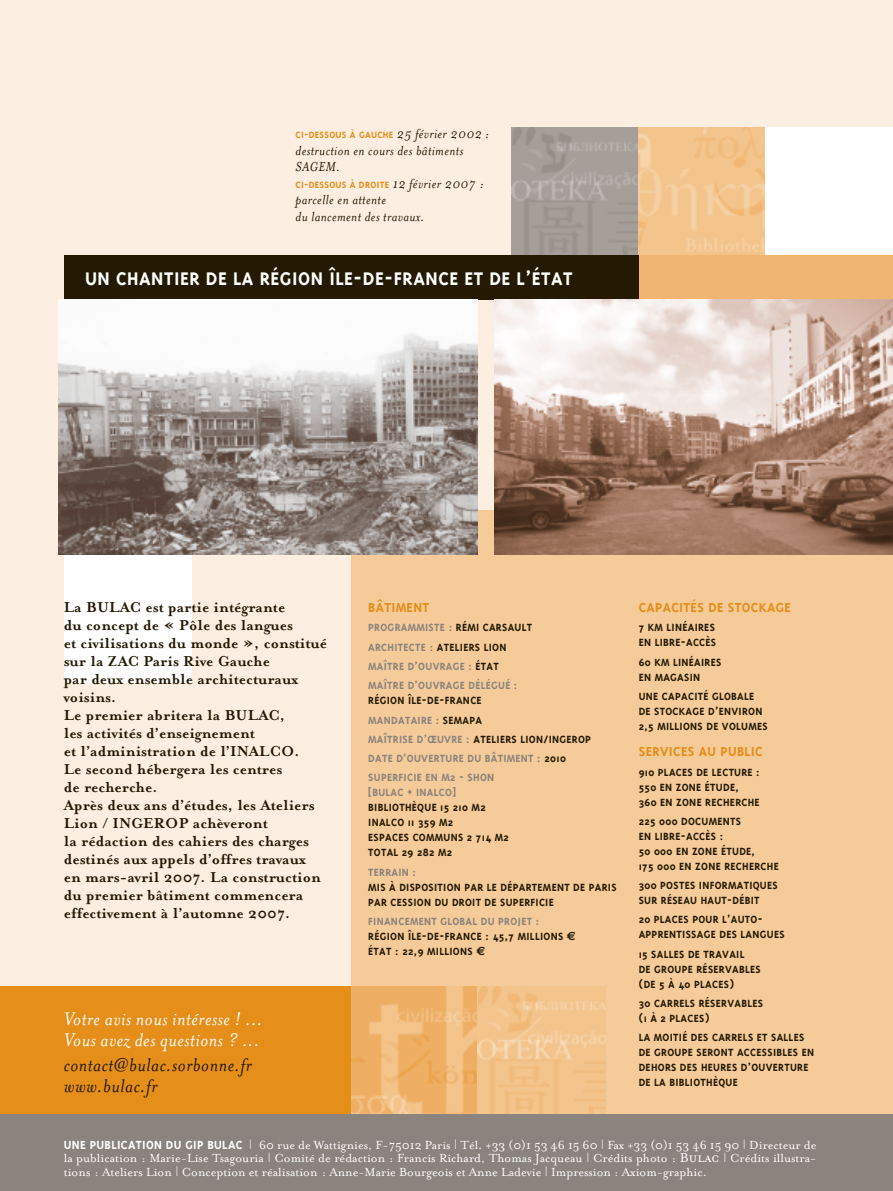
<style>
.page{position:relative;width:893px;height:1191px;background:#fff}
.page>*{position:absolute;margin:0;border:0;box-sizing:border-box;transform-origin:0 0}
.t1{font:italic 21px/21px "Mrs Eaves";letter-spacing:.025em;color:#fff}
.t2{font:700 21px "Triplex";letter-spacing:.025em;color:#fff}
.t3{font:italic 21px/21px "Mrs Eaves";letter-spacing:.025em;color:#241a04}
.t4{font:700 16.5px/18px "Mrs Eaves";letter-spacing:.005em;color:#241a04}
.t5{font:italic 15px/16.5px "Mrs Eaves";letter-spacing:.025em;color:#241a04}
.t6{font:700 15px "Triplex";letter-spacing:.025em;color:#e58e1a}
.t7{font:13.5px/13.5px "Mrs Eaves Roman";color:#fff;text-align:justify}
.t8{font:700 12px/15px "Triplex";letter-spacing:.025em;color:#241a04}
.t9{font:700 12px/19.2px "Triplex";letter-spacing:.025em;color:#8b837d}
.t10{font:700 10.5px "Triplex";letter-spacing:.025em;color:#e58e1a}
.s1{font-family:"Mrs Eaves";font-weight:400;font-style:italic;font-size:15px;color:#241a04}
.s2{color:#241a04}
.s3{color:#8b837d}
.s4{font-family:"Euro Sans"}
.s5{font-family:"Triplex";font-weight:700}
.s6{font-size:15px}
.s7{font-family:"Mrs Eaves Small Caps";font-size:15px}
</style>
<div class="page">
<div style="left:0;top:0;width:893px;height:1114px;background:#fceee0"></div>
<div style="left:0;top:986px;width:351px;height:128px;background:#e58e1a"></div>
<div style="left:351px;top:510px;width:542px;height:604px;background:#f5cb9a"></div>
<img style="left:511px;top:128px;width:128px;height:127px">
<svg style="left:639px;top:128px;width:126px;height:127px;fill:#f3c58d"></svg>
<div style="left:765px;top:128px;width:128px;height:127px;background:#fff"></div>
<img style="left:351px;top:986px;width:127px;height:128px">
<div style="left:64px;top:555px;width:127px;height:127px;background:#fff"></div>
<svg style="left:478px;top:986px;width:127px;height:128px;fill:#f3c58d"></svg>
<div style="left:639px;top:255px;width:254px;height:128px;background:#f0b571"></div>
<div style="left:64px;top:255px;width:575px;height:44px;background:#241a04"></div>
<img style="left:495px;top:299px;width:398px;height:255px">
<img style="left:59px;top:299px;width:419px;height:255px">
<div style="left:0;top:1114px;width:893px;height:77px;background:#8b837d"></div>
<p class="t10" style="left:296px;top:131px;width:195px">CI-DESSOUS À GAUCHE <span class="s1">25 février 2002 :</span></p>
<p class="t5" style="left:296px;top:141px;width:169px">destruction en cours des bâtiments<br>SAGEM.</p>
<p class="t10" style="left:296px;top:180px;width:190px">CI-DESSOUS À DROITE <span class="s1">12 février 2007 :</span></p>
<p class="t5" style="left:296px;top:191px;width:130px">parcelle en attente<br>du lancement des travaux.</p>
<h1 class="t2" style="left:85px;top:270px;width:489px">UN CHANTIER DE LA RÉGION ÎLE-DE-FRANCE ET DE L’ÉTAT</h1>
<p class="t4" style="left:64px;top:597px;width:265px">La BULAC est partie intégrante<br>du concept de « Pôle des langues<br>et civilisations du monde », constitué sur la ZAC Paris Rive Gauche<br>par deux ensemble architecturaux voisins.<br>Le premier abritera la BULAC,<br>les activités d’enseignement<br>et l’administration de l’INALCO.<br>Le second hébergera les centres<br>de recherche.<br>Après deux ans d’études, les Ateliers<br>Lion / INGEROP achèveront<br>la rédaction des cahiers des charges destinés aux appels d’offres travaux<br>en mars-avril 2007. La construction du premier bâtiment commencera effectivement à l’automne 2007.</p>
<h1 class="t1" style="left:64px;top:1007px;width:201px">Votre avis nous intéresse ! ...<br>Vous avez des questions ? ...</h1>
<h1 class="t3" style="left:64px;top:1053px;width:190px">contact@bulac.sorbonne.fr www.bulac.fr</h1>
<p class="t6" style="left:368px;top:601px;width:63px">BÂTIMENT</p>
<p class="t9" style="left:368px;top:619px;width:165px">PROGRAMMISTE : <span class="s2">RÉMI CARSAULT<br></span>ARCHITECTE : <span class="s2">ATELIERS LION<br></span>MAÎTRE D’OUVRAGE : <span class="s2">ÉTAT<br></span>MAÎTRE D’OUVRAGE DÉLÉGUÉ :</p>
<p class="t9" style="left:368px;top:692px;width:224px"><span class="s2">RÉGION ÎLE-DE-FRANCE<br></span>MANDATAIRE : <span class="s2">SEMAPA<br></span>MAÎTRISE D’ŒUVRE : <span class="s2">ATELIERS LION/INGEROP<br></span>DATE D’OUVERTURE DU BÂTIMENT : <span class="s2">2010<br></span>SUPERFICIE EN M2 - SHON</p>
<p class="t9" style="left:368px;top:784px;width:89px">[BULAC + INALCO]</p>
<p class="t8" style="left:368px;top:801px;width:142px">BIBLIOTHÈQUE 15 210 M2<br>INALCO 11 359 M2<br>ESPACES COMMUNS 2 714 M2<br>TOTAL 29 282 M2</p>
<p class="t9" style="left:368px;top:863px;width:49px">TERRAIN :</p>
<p class="t8" style="left:368px;top:880px;width:250px">MIS À DISPOSITION PAR LE DÉPARTEMENT DE PARIS<br>PAR CESSION DU DROIT DE SUPERFICIE</p>
<p class="t8" style="left:368px;top:914px;width:209px"><span class="s3">FINANCEMENT GLOBAL DU PROJET :<br></span>RÉGION ÎLE-DE-FRANCE : 45,7 MILLIONS <span class="s4">€<br></span>ÉTAT : 22,9 MILLIONS <span class="s4">€</span></p>
<p class="t6" style="left:639px;top:601px;width:154px">CAPACITÉS DE STOCKAGE</p>
<p class="t8" style="left:639px;top:621px;width:79px">7 KM LINÉAIRES<br>EN LIBRE-ACCÈS</p>
<p class="t8" style="left:639px;top:655px;width:84px">60 KM LINÉAIRES<br>EN MAGASIN</p>
<p class="t8" style="left:639px;top:689px;width:131px">UNE CAPACITÉ GLOBALE<br>DE STOCKAGE D’ENVIRON<br>2,5 MILLIONS DE VOLUMES</p>
<p class="t6" style="left:639px;top:745px;width:126px">SERVICES AU PUBLIC</p>
<p class="t8" style="left:639px;top:765px;width:123px">910 PLACES DE LECTURE :<br>550 EN ZONE ÉTUDE,<br>360 EN ZONE RECHERCHE</p>
<p class="t8" style="left:639px;top:814px;width:142px">225 000 DOCUMENTS<br>EN LIBRE-ACCÈS :<br>50 000 EN ZONE ÉTUDE,<br>175 000 EN ZONE RECHERCHE</p>
<p class="t8" style="left:639px;top:878px;width:141px">300 POSTES INFORMATIQUES<br>SUR RÉSEAU HAUT-DÉBIT</p>
<p class="t8" style="left:639px;top:913px;width:148px">20 PLACES POUR L’AUTO-<br>APPRENTISSAGE DES LANGUES</p>
<p class="t8" style="left:639px;top:947px;width:124px">15 SALLES DE TRAVAIL<br>DE GROUPE RÉSERVABLES (DE 5 À 40 PLACES)</p>
<p class="t8" style="left:639px;top:996px;width:126px">30 CARRELS RÉSERVABLES (1 À 2 PLACES)</p>
<p class="t8" style="left:639px;top:1030px;width:177px">LA MOITIÉ DES CARRELS ET SALLES<br>DE GROUPE SERONT ACCESSIBLES EN<br>DEHORS DES HEURES D’OUVERTURE<br>DE LA BIBLIOTHÈQUE</p>
<p class="t7" style="left:64px;top:1137px;width:754px"><span class="s5">UNE PUBLICATION DU GIP BULAC</span> | 60 rue de Wattignies, F-75012 Paris | Tél. +33 (0)1 53 46 15 60 | Fax +33 (0)1 53 46 15 90 | Directeur de la publication : Marie-Lise Tsagouria | Comité de rédaction : Francis Richard, Thomas Jacqueau | Crédits photo : <span class="s6">B</span><span class="s7">ulac</span> | Crédits illustra&shy;tions : Ateliers Lion | Conception et réalisation : Anne-Marie Bourgeois et Anne Ladevie | Impression : Axiom-graphic.</p>
</div>
